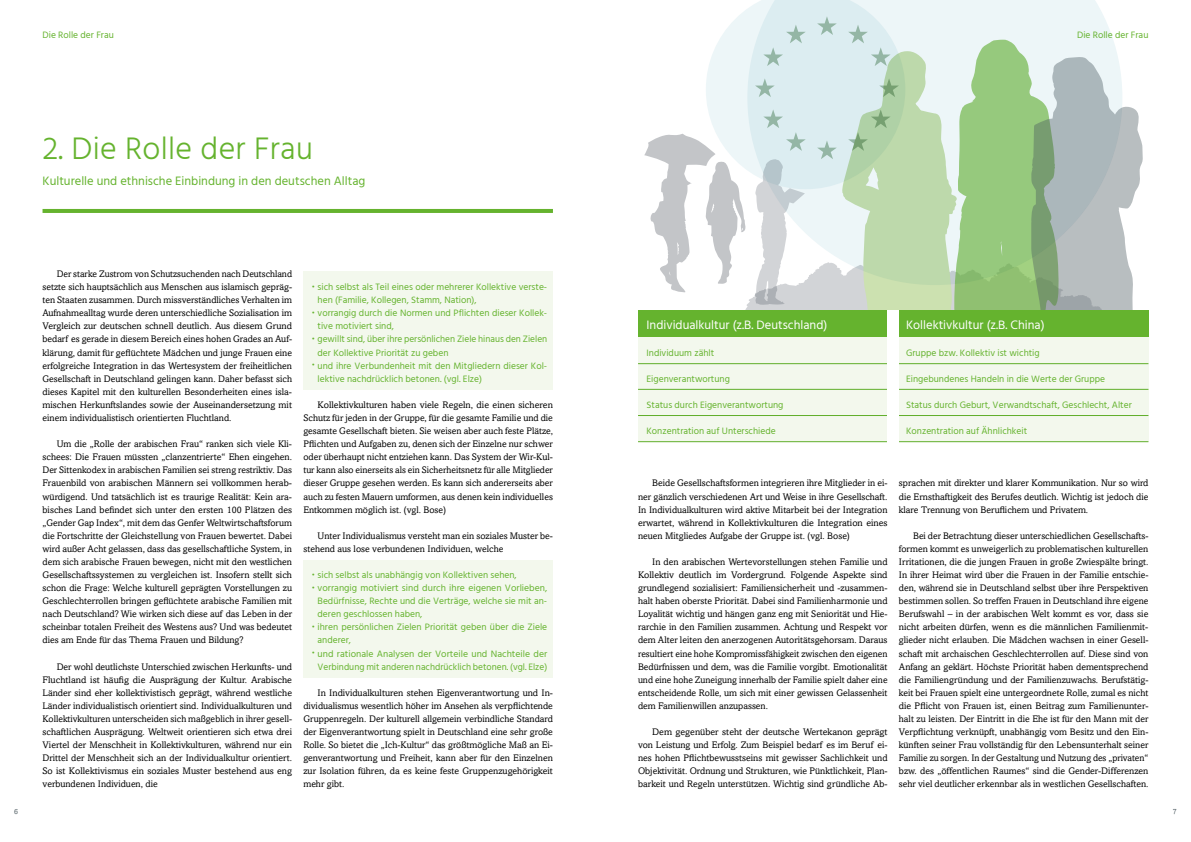
<style>
.page{position:relative;width:1191px;height:842px;background:#fff}
.page>*{position:absolute;margin:0;border:0;box-sizing:border-box;transform-origin:0 0}
.t1{font:300 32px "Hind";letter-spacing:.01em;color:#65b32e}
.t2{font:12.5px "Hind";color:#fff}
.t3{font:12.5px "Hind";color:#65b32e}
.t4{font:9.5px/13.1px "Amasis";color:#000;text-align:justify}
.t5{font:9.5px/13.1px "Hind";color:#65b32e}
.t6{font:7.5px "Amasis";color:#4e5b61}
</style>
<div class="page">
<div style="left:303px;top:271px;width:250px;height:119px;background:#f3f8ed"></div>
<div style="left:638px;top:337px;width:510px;height:105px;background:#f3f8ed"></div>
<div style="left:638px;top:310px;width:510px;height:27px;background:#65b32e"></div>
<div style="left:303px;top:560px;width:250px;height:117px;background:#f3f8ed"></div>
<hr style="left:43px;top:209px;width:510px;height:4px;background:#65b32e">
<hr style="left:638px;top:363px;width:510px;height:1px;background:#65b32e">
<hr style="left:638px;top:389px;width:510px;height:1px;background:#65b32e">
<hr style="left:638px;top:415px;width:510px;height:1px;background:#65b32e">
<hr style="left:638px;top:441px;width:510px;height:1px;background:#65b32e">
<div style="left:887px;top:310px;width:12px;height:137px;background:#fff"></div>
<svg style="left:644px;top:0;width:499px;height:310px"></svg>
<p class="t5" style="left:43px;top:29px;width:73px">Die Rolle der Frau</p>
<p class="t5" style="left:1077px;top:29px;width:73px">Die Rolle der Frau</p>
<h1 class="t1" style="left:43px;top:132px;width:272px">2. Die Rolle der Frau</h1>
<h2 class="t3" style="left:43px;top:173px;width:324px">Kulturelle und ethnische Einbindung in den deutschen Alltag</h2>
<p class="t4" style="left:43px;top:268px;width:251px;text-indent:14px">Der starke Zustrom von Schutzsuchenden nach Deutschland setzte sich hauptsächlich aus Menschen aus islamisch gepräg&shy;ten Staaten zusammen. Durch missverständliches Verhalten im Aufnahmealltag wurde deren unterschiedliche Sozialisation im Vergleich zur deutschen schnell deutlich. Aus diesem Grund bedarf es gerade in diesem Bereich eines hohen Grades an Auf&shy;klärung, damit für geflüchtete Mädchen und junge Frauen eine erfolgreiche Integration in das Wertesystem der freiheitlichen Gesellschaft in Deutschland gelingen kann. Daher befasst sich dieses Kapitel mit den kulturellen Besonderheiten eines isla&shy;mischen Herkunftslandes sowie der Auseinandersetzung mit einem individualistisch orientierten Fluchtland.</p>
<p class="t4" style="left:43px;top:437px;width:251px;text-indent:14px">Um die „Rolle der arabischen Frau“ ranken sich viele Kli&shy;schees: Die Frauen müssten „clanzentrierte“ Ehen eingehen.<br>Der Sittenkodex in arabischen Familien sei streng restriktiv. Das Frauenbild von arabischen Männern sei vollkommen herab&shy;würdigend. Und tatsächlich ist es traurige Realität: Kein ara&shy;bisches Land befindet sich unter den ersten 100 Plätzen des „Gender Gap Index“, mit dem das Genfer Weltwirtschaftsforum die Fortschritte der Gleichstellung von Frauen bewertet. Dabei wird außer Acht gelassen, dass das gesellschaftliche System, in dem sich arabische Frauen bewegen, nicht mit den westlichen Gesellschaftssystemen zu vergleichen ist. Insofern stellt sich schon die Frage: Welche kulturell geprägten Vorstellungen zu Geschlechterrollen bringen geflüchtete arabische Familien mit nach Deutschland? Wie wirken sich diese auf das Leben in der scheinbar totalen Freiheit des Westens aus? Und was bedeutet dies am Ende für das Thema Frauen und Bildung?</p>
<p class="t4" style="left:43px;top:660px;width:251px;text-indent:14px">Der wohl deutlichste Unterschied zwischen Herkunfts- und Fluchtland ist häufig die Ausprägung der Kultur. Arabische Länder sind eher kollektivistisch geprägt, während westliche Länder individualistisch orientiert sind. Individualkulturen und Kollektivkulturen unterscheiden sich maßgeblich in ihrer gesell&shy;schaftlichen Ausprägung. Weltweit orientieren sich etwa drei Viertel der Menschheit in Kollektivkulturen, während nur ein Drittel der Menschheit sich an der Individualkultur orientiert.<br>So ist Kollektivismus ein soziales Muster bestehend aus eng verbundenen Individuen, die</p>
<p class="t5" style="left:317px;top:281px;width:231px;text-indent:-6px"><sup>•</sup> sich selbst als Teil eines oder mehrerer Kollektive verste&shy;hen (Familie, Kollegen, Stamm, Nation),</p>
<p class="t5" style="left:317px;top:307px;width:231px;text-indent:-6px"><sup>•</sup> vorrangig durch die Normen und Pflichten dieser Kollek&shy;tive motiviert sind,</p>
<p class="t5" style="left:317px;top:333px;width:231px;text-indent:-6px"><sup>•</sup> gewillt sind, über ihre persönlichen Ziele hinaus den Zielen der Kollektive Priorität zu geben</p>
<p class="t5" style="left:317px;top:359px;width:231px;text-indent:-6px"><sup>•</sup> und ihre Verbundenheit mit den Mitgliedern dieser Kol&shy;lektive nachdrücklich betonen. (vgl. Elze)</p>
<p class="t4" style="left:303px;top:399px;width:251px;text-indent:14px">Kollektivkulturen haben viele Regeln, die einen sicheren Schutz für jeden in der Gruppe, für die gesamte Familie und die gesamte Gesellschaft bieten. Sie weisen aber auch feste Plätze, Pflichten und Aufgaben zu, denen sich der Einzelne nur schwer oder überhaupt nicht entziehen kann. Das System der Wir-Kul&shy;tur kann also einerseits als ein Sicherheitsnetz für alle Mitglieder dieser Gruppe gesehen werden. Es kann sich andererseits aber auch zu festen Mauern umformen, aus denen kein individuelles Entkommen möglich ist. (vgl. Bose)</p>
<p class="t4" style="left:303px;top:529px;width:251px;text-indent:14px">Unter Individualismus versteht man ein soziales Muster be&shy;stehend aus lose verbundenen Individuen, welche</p>
<p class="t5" style="left:312px;top:569px;width:206px"><sup>•</sup> sich selbst als unabhängig von Kollektiven sehen,</p>
<p class="t5" style="left:317px;top:582px;width:231px;text-align:justify;text-indent:-6px"><sup>•</sup> vorrangig motiviert sind durch ihre eigenen Vorlieben, Bedürfnisse, Rechte und die Verträge, welche sie mit an&shy;deren geschlossen haben,</p>
<p class="t5" style="left:317px;top:621px;width:231px;text-indent:-6px"><sup>•</sup> ihren persönlichen Zielen Priorität geben über die Ziele anderer,</p>
<p class="t5" style="left:312px;top:647px;width:237px;text-align:center"><sup>•</sup> und rationale Analysen der Vorteile und Nachteile der<br>Verbindung mit anderen nachdrücklich betonen. (vgl. Elze)</p>
<p class="t4" style="left:303px;top:687px;width:251px;text-indent:14px">In Individualkulturen stehen Eigenverantwortung und In&shy;dividualismus wesentlich höher im Ansehen als verpflichtende Gruppenregeln. Der kulturell allgemein verbindliche Standard der Eigenverantwortung spielt in Deutschland eine sehr große Rolle. So bietet die „Ich-Kultur“ das größtmögliche Maß an Ei&shy;genverantwortung und Freiheit, kann aber für den Einzelnen zur Isolation führen, da es keine feste Gruppenzugehörigkeit mehr gibt.</p>
<h2 class="t2" style="left:646px;top:317px;width:182px">Individualkultur (z.B. Deutschland)</h2>
<h2 class="t2" style="left:906px;top:317px;width:140px">Kollektivkultur (z.B. China)</h2>
<p class="t5" style="left:646px;top:346px;width:69px">Individuum zählt</p>
<p class="t5" style="left:906px;top:346px;width:135px">Gruppe bzw. Kollektiv ist wichtig</p>
<p class="t5" style="left:646px;top:372px;width:85px">Eigenverantwortung</p>
<p class="t5" style="left:906px;top:372px;width:200px">Eingebundenes Handeln in die Werte der Gruppe</p>
<p class="t5" style="left:646px;top:399px;width:138px">Status durch Eigenverantwortung</p>
<p class="t5" style="left:906px;top:399px;width:227px">Status durch Geburt, Verwandtschaft, Geschlecht, Alter</p>
<p class="t5" style="left:646px;top:425px;width:131px">Konzentration auf Unterschiede</p>
<p class="t5" style="left:906px;top:425px;width:123px">Konzentration auf Ähnlichkeit</p>
<p class="t4" style="left:638px;top:477px;width:251px;text-indent:14px">Beide Gesellschaftsformen integrieren ihre Mitglieder in ei&shy;ner gänzlich verschiedenen Art und Weise in ihre Gesellschaft.<br>In Individualkulturen wird aktive Mitarbeit bei der Integration erwartet, während in Kollektivkulturen die Integration eines neuen Mitgliedes Aufgabe der Gruppe ist. (vgl. Bose)</p>
<p class="t4" style="left:638px;top:556px;width:251px;text-indent:14px">In den arabischen Wertevorstellungen stehen Familie und Kollektiv deutlich im Vordergrund. Folgende Aspekte sind grundlegend sozialisiert: Familiensicherheit und -zusammen&shy;halt haben oberste Priorität. Dabei sind Familienharmonie und Loyalität wichtig und hängen ganz eng mit Seniorität und Hie&shy;rarchie in den Familien zusammen. Achtung und Respekt vor dem Alter leiten den anerzogenen Autoritätsgehorsam. Daraus resultiert eine hohe Kompromissfähigkeit zwischen den eigenen Bedürfnissen und dem, was die Familie vorgibt. Emotionalität und eine hohe Zuneigung innerhalb der Familie spielt daher eine entscheidende Rolle, um sich mit einer gewissen Gelassenheit dem Familienwillen anzupassen.</p>
<p class="t4" style="left:638px;top:726px;width:251px;text-indent:14px">Dem gegenüber steht der deutsche Wertekanon geprägt von Leistung und Erfolg. Zum Beispiel bedarf es im Beruf ei&shy;nes hohen Pflichtbewusstseins mit gewisser Sachlichkeit und Objektivität. Ordnung und Strukturen, wie Pünktlichkeit, Plan&shy;barkeit und Regeln unterstützen. Wichtig sind gründliche Ab-</p>
<p class="t4" style="left:899px;top:477px;width:251px">sprachen mit direkter und klarer Kommunikation. Nur so wird die Ernsthaftigkeit des Berufes deutlich. Wichtig ist jedoch die klare Trennung von Beruflichem und Privatem.</p>
<p class="t4" style="left:899px;top:530px;width:251px;text-indent:14px">Bei der Betrachtung dieser unterschiedlichen Gesellschafts&shy;formen kommt es unweigerlich zu problematischen kulturellen Irritationen, die die jungen Frauen in große Zwiespälte bringt.<br>In ihrer Heimat wird über die Frauen in der Familie entschie&shy;den, während sie in Deutschland selbst über ihre Perspektiven bestimmen sollen. So treffen Frauen in Deutschland ihre eigene Berufswahl – in der arabischen Welt kommt es vor, dass sie nicht arbeiten dürfen, wenn es die männlichen Familienmit&shy;glieder nicht erlauben. Die Mädchen wachsen in einer Gesell&shy;schaft mit archaischen Geschlechterrollen auf. Diese sind von Anfang an geklärt. Höchste Priorität haben dementsprechend die Familiengründung und der Familienzuwachs. Berufstätig&shy;keit bei Frauen spielt eine untergeordnete Rolle, zumal es nicht die Pflicht von Frauen ist, einen Beitrag zum Familienunter&shy;halt zu leisten. Der Eintritt in die Ehe ist für den Mann mit der Verpflichtung verknüpft, unabhängig vom Besitz und den Ein&shy;künften seiner Frau vollständig für den Lebensunterhalt seiner Familie zu sorgen. In der Gestaltung und Nutzung des „privaten“ bzw. des „öffentlichen Raumes“ sind die Gender-Differenzen sehr viel deutlicher erkennbar als in westlichen Gesellschaften.</p>
<p class="t6" style="left:14px;top:808px;width:5px">6</p>
<p class="t6" style="left:1172px;top:808px;width:5px">7</p>
</div>
